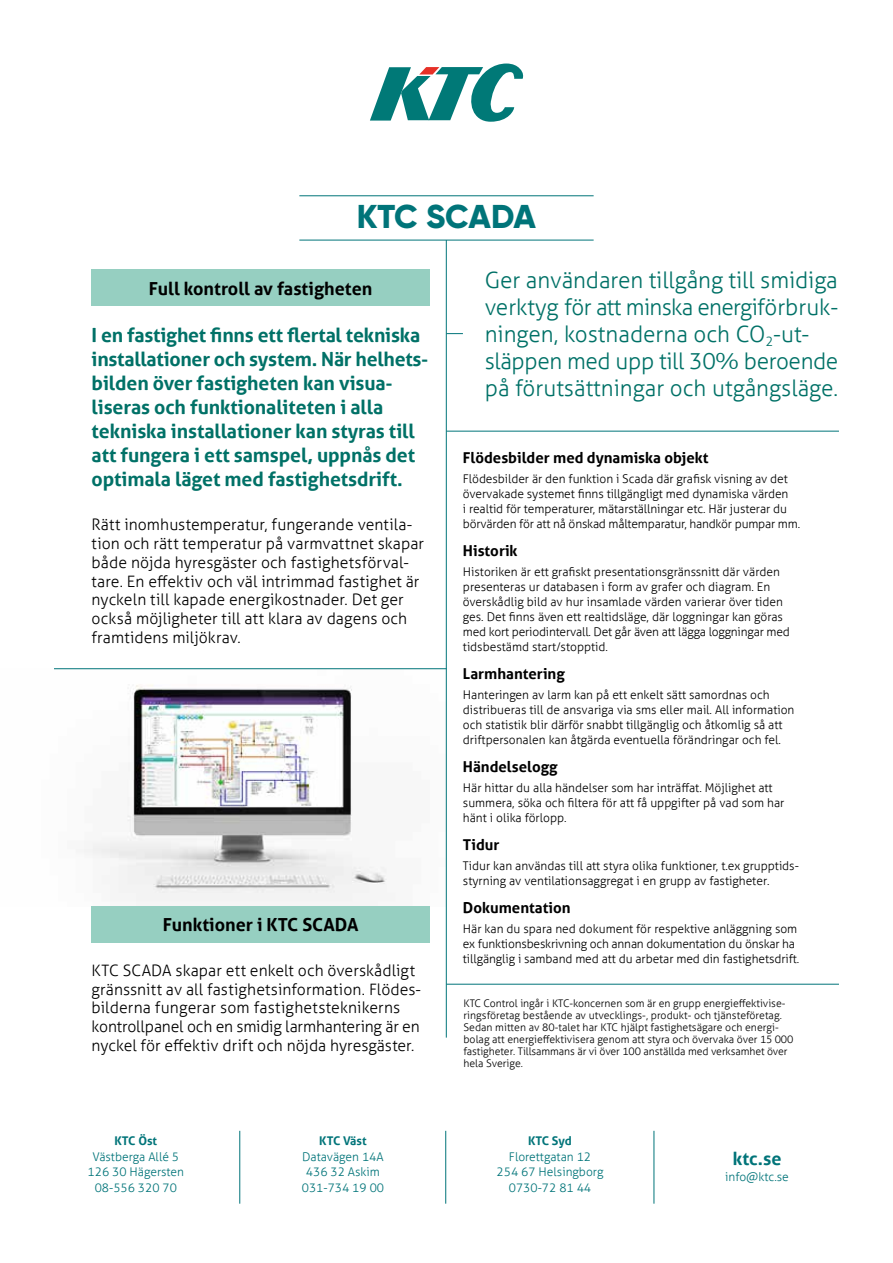
<style>
.page{position:relative;width:893px;height:1263px;background:#fff}
.page>*{position:absolute;margin:0;border:0;box-sizing:border-box;transform-origin:0 0}
.t1{font:800 33px "Gilroy";letter-spacing:-.005em;color:#007479}
.t2{font:300 22.5px/27px "Aller";letter-spacing:-.005em;color:#007167}
.t3{font:700 19.5px/24px "Aller";letter-spacing:-.005em;color:#007167}
.t4{font:700 18px "Aller";color:#000}
.t5{font:700 18px "Aller";color:#007479}
.t6{font:300 15.75px/18.9px "Aller";letter-spacing:.005em;color:#000}
.t7{font:700 15px "Aller";color:#000}
.t8{font:300 12px/15px "Aller";color:#000}
.t9{font:300 12px/15.6px "Aller";color:#007479;text-align:center}
.t10{font:700 12px "Aller";color:#007479}
.t11{font:300 10.5px/12px "Aller";color:#000}
</style>
<div class="page">
<img style="left:54px;top:669px;width:391px;height:238px">
<div style="left:92px;top:270px;width:338px;height:36px;background:#96cfc1"></div>
<hr style="left:446px;top:431px;width:393px;height:1px;background:#007479">
<hr style="left:446px;top:984px;width:393px;height:1px;background:#007479">
<svg style="left:447px;top:333px;width:16px;height:1px"></svg>
<hr style="left:299px;top:240px;width:295px;height:1px;background:#007479">
<hr style="left:299px;top:196px;width:295px;height:1px;background:#007479">
<hr style="left:54px;top:668px;width:392px;height:1px;background:#007479">
<hr style="left:446px;top:240px;width:1px;height:797px;background:#007479">
<svg style="left:370px;top:64px;width:153px;height:58px"></svg>
<hr style="left:239px;top:1131px;width:1px;height:73px;background:#007479">
<hr style="left:445px;top:1131px;width:1px;height:73px;background:#007479">
<hr style="left:654px;top:1131px;width:1px;height:73px;background:#007479">
<div style="left:92px;top:907px;width:338px;height:36px;background:#96cfc1"></div>
<h1 class="t1" style="left:357px;top:196px;width:181px">KTC SCADA</h1>
<h3 class="t4" style="left:149px;top:277px;width:225px">Full kontroll av fastigheten</h3>
<p class="t3" style="left:92px;top:323px;width:338px">I en fastighet finns ett flertal tekniska installationer och system. När helhets&shy;bilden över fastigheten kan visua&shy;liseras och funktionaliteten i alla tekniska installationer kan styras till att fungera i ett samspel, uppnås det optimala läget med fastighetsdrift.</p>
<p class="t6" style="left:92px;top:515px;width:334px">Rätt inomhustemperatur, fungerande ventila&shy;tion och rätt temperatur på varmvattnet skapar både nöjda hyresgäster och fastighetsförval&shy;tare. En effektiv och väl intrimmad fastighet är nyckeln till kapade energikostnader. Det ger också möjligheter till att klara av dagens och framtidens miljökrav.</p>
<h3 class="t4" style="left:163px;top:914px;width:197px">Funktioner i KTC SCADA</h3>
<p class="t6" style="left:92px;top:961px;width:331px">KTC SCADA skapar ett enkelt och överskådligt gränssnitt av all fastighetsinformation. Flödes&shy;bilderna fungerar som fastighetsteknikerns kontrollpanel och en smidig larmhantering är en nyckel för effektiv drift och nöjda hyresgäster.</p>
<p class="t10" style="left:115px;top:1133px;width:44px">KTC Öst</p>
<p class="t9" style="left:88px;top:1148px;width:98px">Västberga Allé 5<br>126 30 Hägersten<br>08-556 320 70</p>
<p class="t10" style="left:319px;top:1133px;width:49px">KTC Väst</p>
<p class="t9" style="left:302px;top:1148px;width:84px">Datavägen 14A<br>436 32 Askim<br>031-734 19 00</p>
<h2 class="t2" style="left:485px;top:266px;width:355px">Ger användaren tillgång till smidiga verktyg för att minska energiförbruk&shy;ningen, kostnaderna och CO<sub>2</sub>-ut&shy;släppen med upp till 30% beroende på förutsättningar och utgångsläge.</h2>
<p class="t7" style="left:463px;top:449px;width:247px">Flödesbilder med dynamiska objekt</p>
<p class="t8" style="left:463px;top:471px;width:339px">Flödesbilder är den funktion i Scada där grafisk visning av det övervakade systemet finns tillgängligt med dynamiska värden<br>i realtid för temperaturer, mätarställningar etc. Här justerar du börvärden för att nå önskad måltemparatur, handkör pumpar mm.</p>
<p class="t7" style="left:463px;top:541px;width:56px">Historik</p>
<p class="t8" style="left:463px;top:564px;width:328px">Historiken är ett grafiskt presentationsgränssnitt där värden presenteras ur databasen i form av grafer och diagram. En överskådlig bild av hur insamlade värden varierar över tiden ges. Det finns även ett realtidsläge, där loggningar kan göras med kort periodintervall. Det går även att lägga loggningar med tidsbestämd start/stopptid.</p>
<p class="t7" style="left:463px;top:664px;width:103px">Larmhantering</p>
<p class="t8" style="left:463px;top:687px;width:333px">Hanteringen av larm kan på ett enkelt sätt samordnas och distribueras till de ansvariga via sms eller mail. All information och statistik blir därför snabbt tillgänglig och åtkomlig så att driftpersonalen kan åtgärda eventuella förändringar och fel.</p>
<p class="t7" style="left:463px;top:757px;width:96px">Händelselogg</p>
<p class="t8" style="left:463px;top:780px;width:323px">Här hittar du alla händelser som har inträffat. Möjlighet att summera, söka och filtera för att få uppgifter på vad som har hänt i olika förlopp.</p>
<p class="t7" style="left:463px;top:835px;width:38px">Tidur</p>
<p class="t8" style="left:463px;top:858px;width:337px">Tidur kan användas till att styra olika funktioner, t.ex grupptids&shy;styrning av ventilationsaggregat i en grupp av fastigheter.</p>
<p class="t7" style="left:463px;top:898px;width:109px">Dokumentation</p>
<p class="t8" style="left:463px;top:921px;width:338px">Här kan du spara ned dokument för respektive anläggning som ex funktionsbeskrivning och annan dokumentation du önskar ha tillgänglig i samband med att du arbetar med din fastighetsdrift.</p>
<p class="t11" style="left:463px;top:997px;width:331px">KTC Control ingår i KTC-koncernen som är en grupp energieffektivise&shy;ringsföretag bestående av utvecklings-, produkt- och tjänsteföretag.<br>Sedan mitten av 80-talet har KTC hjälpt fastighetsägare och energi&shy;bolag att energieffektivisera genom att styra och övervaka över 15 000 fastigheter. Tillsammans är vi över 100 anställda med verksamhet över hela Sverige.</p>
<p class="t10" style="left:528px;top:1133px;width:45px">KTC Syd</p>
<p class="t9" style="left:497px;top:1148px;width:108px">Florettgatan 12<br>254 67 Helsingborg<br>0730-72 81 44</p>
<h3 class="t5" style="left:733px;top:1147px;width:50px">ktc.se</h3>
<p class="t9" style="left:725px;top:1168px;width:65px">info@ktc.se</p>
</div>
